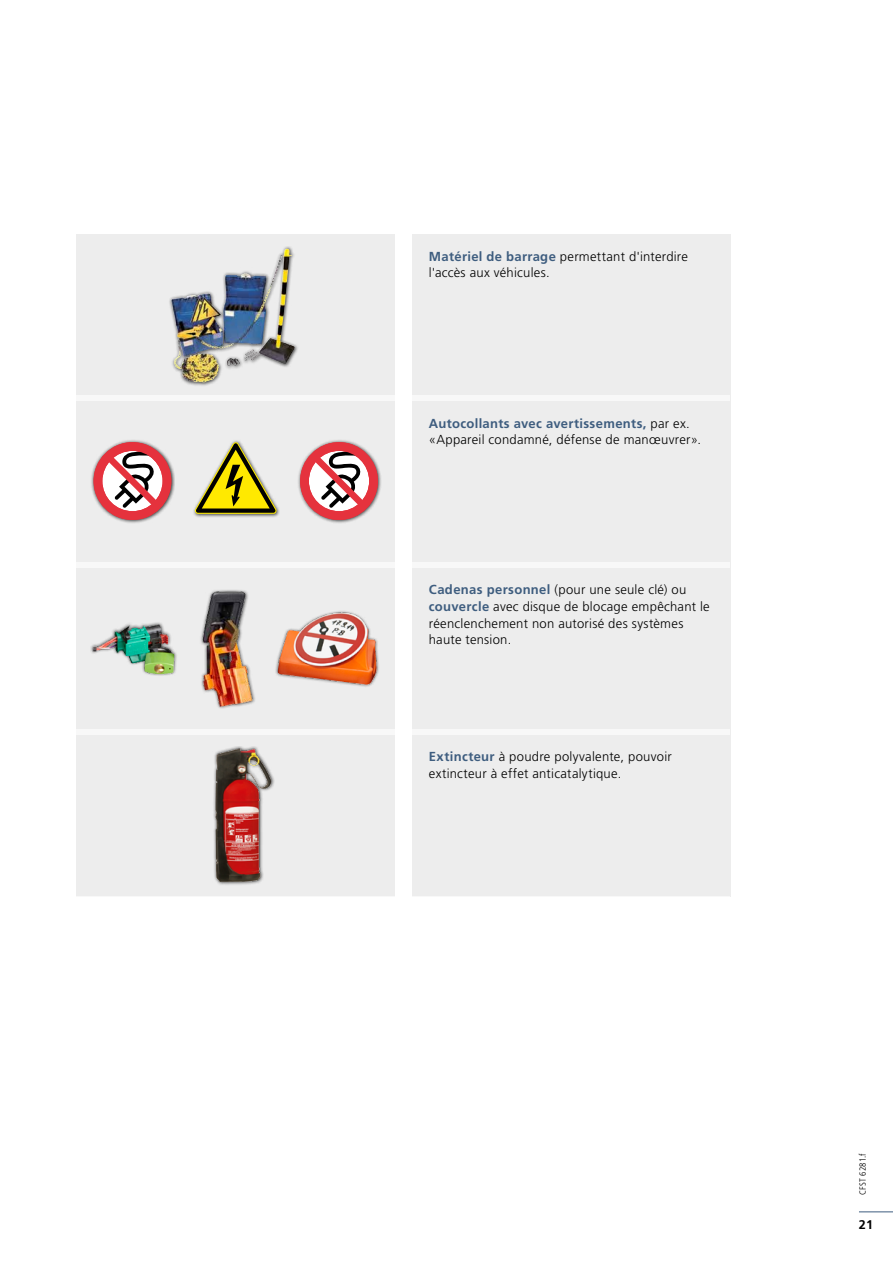
<style>
.page{position:relative;width:893px;height:1263px;background:#fff}
.page>*{position:absolute;margin:0;border:0;box-sizing:border-box;transform-origin:0 0}
.t1{font:300 13.05px/16.6px "Frutiger LT Std";letter-spacing:.02em;color:#000}
.t2{font:700 12.6px "Frutiger LT Std";color:#000}
.t3{font:300 condensed 9px "Frutiger LT Std";letter-spacing:.015em;color:#000}
.s1{font-weight:700;color:#3e5d7f}
</style>
<div class="page">
<div style="left:77px;top:234px;width:318px;height:662px;background:#ededed"></div>
<div style="left:412px;top:234px;width:318px;height:662px;background:#ededed"></div>
<div style="left:77px;top:729px;width:653px;height:5px;background:#f8f8f8"></div>
<div style="left:77px;top:562px;width:653px;height:6px;background:#f8f8f8"></div>
<div style="left:77px;top:396px;width:653px;height:5px;background:#f8f8f8"></div>
<div style="left:168px;top:246px;width:131px;height:141px;background:#000;opacity:.75"></div>
<img style="left:173px;top:249px;width:112px;height:98px">
<img style="left:200px;top:590px;width:55px;height:119px">
<img style="left:213px;top:746px;width:62px;height:139px">
<img style="left:275px;top:611px;width:104px;height:76px">
<img style="left:90px;top:622px;width:87px;height:54px">
<div style="left:297px;top:439px;width:85px;height:85px;background:#000;opacity:.75"></div>
<svg style="left:300px;top:442px;width:78px;height:78px"></svg>
<div style="left:91px;top:439px;width:84px;height:85px;background:#000;opacity:.75"></div>
<svg style="left:94px;top:442px;width:77px;height:78px;background:#d38d92"></svg>
<div style="left:192px;top:440px;width:88px;height:78px;background:#000;opacity:.75"></div>
<svg style="left:195px;top:442px;width:81px;height:72px"></svg>
<hr style="left:859px;top:1211px;width:34px;height:1px;background:#3e5d7f">
<p class="t1" style="left:429px;top:248px;width:261px"><span class="s1">Matériel de barrage</span> permettant d'interdire l'accès aux véhicules.</p>
<p class="t1" style="left:429px;top:415px;width:274px"><span class="s1">Autocollants avec avertissements,</span> par ex. «Appareil condamné, défense de manœuvrer».</p>
<p class="t1" style="left:429px;top:582px;width:282px"><span class="s1">Cadenas personnel</span> (pour une seule clé) ou <span class="s1">couvercle</span> avec disque de blocage empêchant le réenclenchement non autorisé des systèmes haute tension.</p>
<p class="t1" style="left:429px;top:748px;width:244px"><span class="s1">Extincteur</span> à poudre polyvalente, pouvoir extincteur à effet anticatalytique.</p>
<p class="t3" style="left:857px;top:1195px;width:43px;rotate:-90deg">CFST 6281.f</p>
<p class="t2" style="left:859px;top:1217px;width:16px">21</p>
</div>
